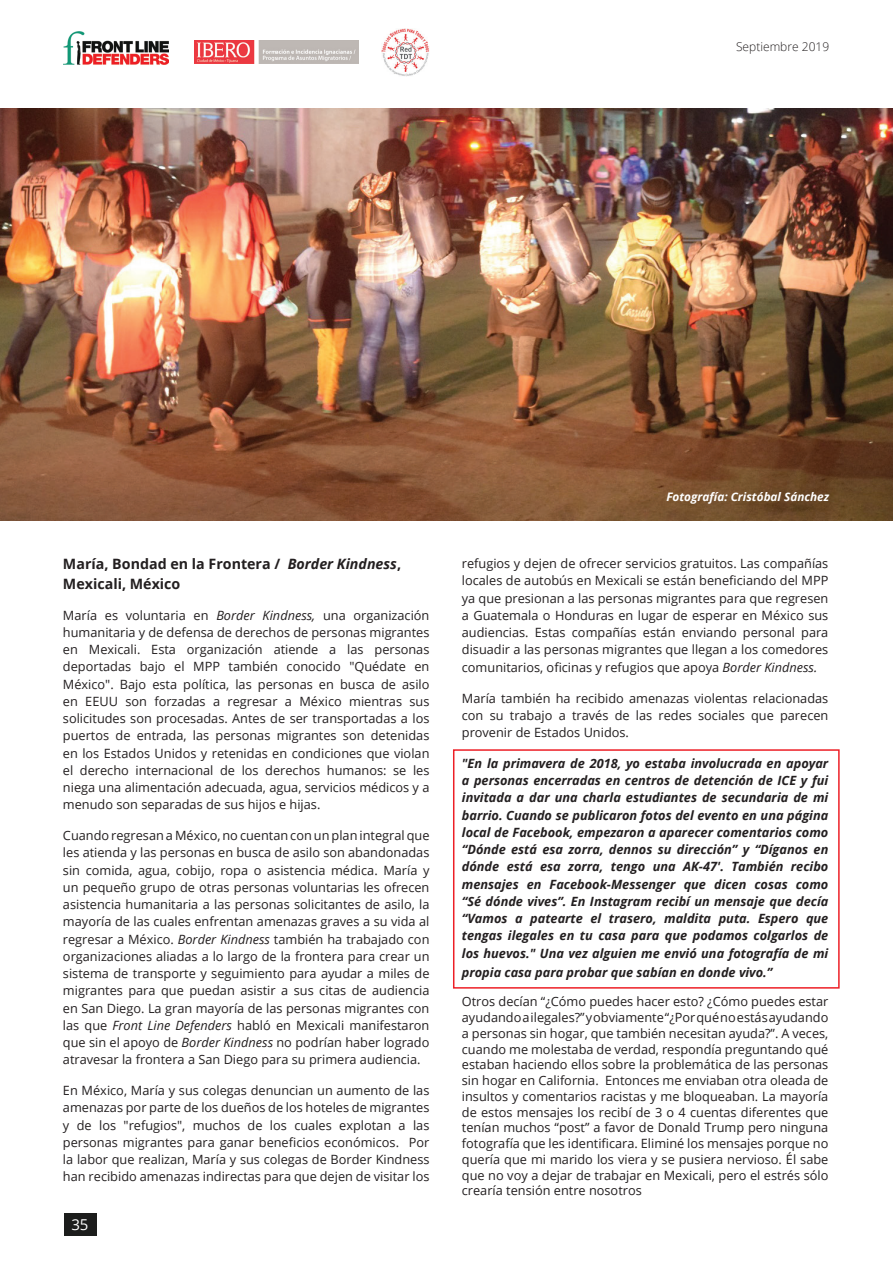
<style>
.page{position:relative;width:893px;height:1263px;background:#fff}
.page>*{position:absolute;margin:0;border:0;box-sizing:border-box;transform-origin:0 0}
.t1{font:15px "Open Sans";color:#fff}
.t2{font:700 14.25px/19.5px "Open Sans";color:#231f20}
.t3{font:12.75px/17.2px "Open Sans";color:#231f20;text-align:justify}
.t4{font:italic 700 12.75px/17.2px "Open Sans";color:#231f20;text-align:justify}
.t5{font:300 12px "Open Sans";color:#231f20}
.t6{font:italic 700 11.7px "Open Sans";color:#fff}
.s1{font-style:italic}
</style>
<div class="page">
<img style="left:195px;top:40px;width:164px;height:24px">
<img style="left:382px;top:28px;width:47px;height:48px">
<img style="left:64px;top:32px;width:104px;height:33px">
<img style="left:0;top:108px;width:893px;height:412px">
<div style="left:453px;top:749px;width:387px;height:240px;border:2px solid #ed1f26"></div>
<div style="left:64px;top:1213px;width:32px;height:23px;background:#1c1d1c"></div>
<p class="t5" style="left:736px;top:38px;width:95px">Septiembre 2019</p>
<p class="t2" style="left:63px;top:554px;width:340px">María, Bondad en la Frontera / <span class="s1">Border Kindness</span>,<br>Mexicali, México</p>
<p class="t3" style="left:63px;top:606px;width:368px">María es voluntaria en <span class="s1">Border Kindness,</span> una organización humanitaria y de defensa de derechos de personas migrantes en Mexicali. Esta organización atiende a las personas deportadas bajo el MPP también conocido "Quédate en México". Bajo esta política, las personas en busca de asilo en EEUU son forzadas a regresar a México mientras sus solicitudes son procesadas. Antes de ser transportadas a los puertos de entrada, las personas migrantes son detenidas en los Estados Unidos y retenidas en condiciones que violan el derecho internacional de los derechos humanos: se les niega una alimentación adecuada, agua, servicios médicos y a menudo son separadas de sus hijos e hijas.</p>
<p class="t3" style="left:63px;top:826px;width:368px">Cuando regresan a México, no cuentan con un plan integral que les atienda y las personas en busca de asilo son abandonadas sin comida, agua, cobijo, ropa o asistencia médica. María y un pequeño grupo de otras personas voluntarias les ofrecen asistencia humanitaria a las personas solicitantes de asilo, la mayoría de las cuales enfrentan amenazas graves a su vida al regresar a México. <span class="s1">Border Kindness</span> también ha trabajado con organizaciones aliadas a lo largo de la frontera para crear un sistema de transporte y seguimiento para ayudar a miles de migrantes para que puedan asistir a sus citas de audiencia en San Diego. La gran mayoría de las personas migrantes con las que <span class="s1">Front Line Defenders</span> habló en Mexicali manifestaron que sin el apoyo de <span class="s1">Border Kindness</span> no podrían haber logrado atravesar la frontera a San Diego para su primera audiencia.</p>
<p class="t3" style="left:63px;top:1081px;width:368px">En México, María y sus colegas denuncian un aumento de las amenazas por parte de los dueños de los hoteles de migrantes y de los "refugios", muchos de los cuales explotan a las personas migrantes para ganar beneficios económicos. Por la labor que realizan, María y sus colegas de Border Kindness han recibido amenazas indirectas para que dejen de visitar los</p>
<p class="t1" style="left:71px;top:1215px;width:19px">35</p>
<p class="t6" style="left:666px;top:489px;width:164px">Fotografía: Cristóbal Sánchez</p>
<p class="t3" style="left:462px;top:555px;width:368px">refugios y dejen de ofrecer servicios gratuitos. Las compañías locales de autobús en Mexicali se están beneficiando del MPP ya que presionan a las personas migrantes para que regresen a Guatemala o Honduras en lugar de esperar en México sus audiencias. Estas compañías están enviando personal para disuadir a las personas migrantes que llegan a los comedores comunitarios, oficinas y refugios que apoya <span class="s1">Border Kindness.</span></p>
<p class="t3" style="left:462px;top:689px;width:368px">María también ha recibido amenazas violentas relacionadas con su trabajo a través de las redes sociales que parecen provenir de Estados Unidos.</p>
<p class="t4" style="left:462px;top:754px;width:368px">"En la primavera de 2018, yo estaba involucrada en apoyar a personas encerradas en centros de detención de ICE y fui invitada a dar una charla estudiantes de secundaria de mi barrio. Cuando se publicaron fotos del evento en una página local de Facebook, empezaron a aparecer comentarios como “Dónde está esa zorra, dennos su dirección” y “Díganos en dónde está esa zorra, tengo una AK-47'. También recibo mensajes en Facebook-Messenger que dicen cosas como “Sé dónde vives”. En Instagram recibí un mensaje que decía “Vamos a patearte el trasero, maldita puta. Espero que tengas ilegales en tu casa para que podamos colgarlos de los huevos." Una vez alguien me envió una fotografía de mi</p>
<p class="t4" style="left:462px;top:963px;width:312px">propia casa para probar que sabían en donde vivo.”</p>
<p class="t3" style="left:462px;top:993px;width:368px;line-height:15.8px">Otros decían “¿Cómo puedes hacer esto? ¿Cómo puedes estar ayudando a ilegales?” y obviamente “¿Por qué no estás ayudando a personas sin hogar, que también necesitan ayuda?”. A veces, cuando me molestaba de verdad, respondía preguntando qué estaban haciendo ellos sobre la problemática de las personas sin hogar en California. Entonces me enviaban otra oleada de insultos y comentarios racistas y me bloqueaban. La mayoría de estos mensajes los recibí de 3 o 4 cuentas diferentes que tenían muchos “post” a favor de Donald Trump pero ninguna fotografía que les identificara. Eliminé los mensajes porque no quería que mi marido los viera y se pusiera nervioso. Él sabe que no voy a dejar de trabajar en Mexicali, pero el estrés sólo crearía tensión entre nosotros</p>
</div>
